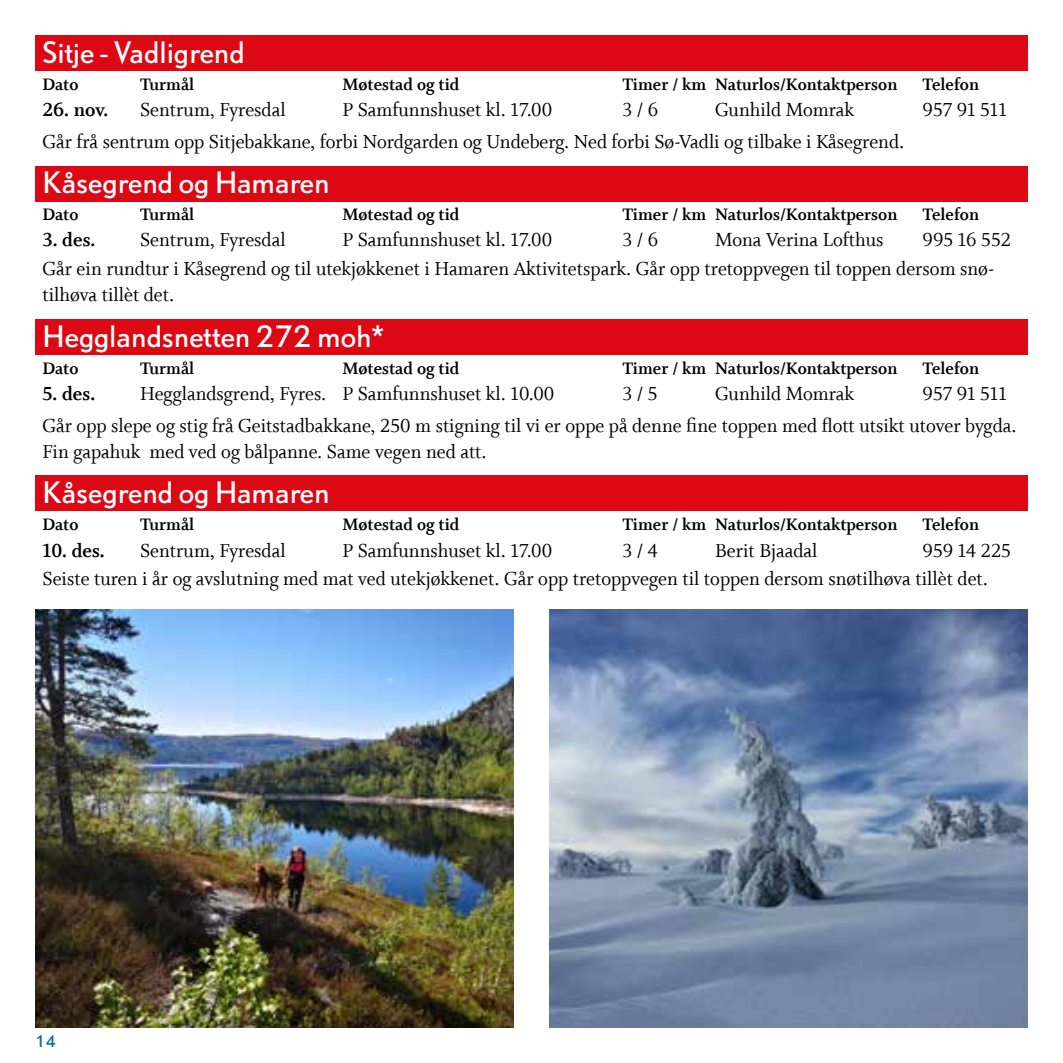
<style>
.page{position:relative;width:1063px;height:1063px;background:#fff}
.page>*{position:absolute;margin:0;border:0;box-sizing:border-box;transform-origin:0 0}
.t1{font:27.5px "DTL Nobel TOT";color:#fff}
.t2{font:21.25px/28.8px "Whitman Roman LF";color:#000}
.t3{font:21.25px "Whitman Bold LF";color:#000}
.t4{font:18.75px "Whitman Bold LF";color:#000}
.t5{font:15px "DTL Nobel TOT";color:#006eab}
</style>
<div class="page">
<div style="left:35px;top:35px;width:993px;height:36px;background:#dc0814"></div>
<div style="left:35px;top:167px;width:993px;height:35px;background:#dc0814"></div>
<div style="left:35px;top:319px;width:993px;height:35px;background:#dc0814"></div>
<div style="left:35px;top:475px;width:993px;height:35px;background:#dc0814"></div>
<img style="left:35px;top:609px;width:479px;height:419px">
<img style="left:549px;top:609px;width:479px;height:419px">
<p class="t1" style="left:43px;top:33px;width:204px">Sitje - Vadligrend</p>
<p class="t4" style="left:43px;top:74px;width:38px">Dato</p>
<p class="t4" style="left:140px;top:74px;width:56px">Turmål</p>
<p class="t4" style="left:343px;top:74px;width:118px">Møtestad og tid</p>
<p class="t4" style="left:623px;top:74px;width:276px">Timer / km Naturlos/Kontaktperson</p>
<p class="t4" style="left:923px;top:74px;width:58px">Telefon</p>
<p class="t3" style="left:43px;top:98px;width:68px">26. nov.</p>
<p class="t2" style="left:140px;top:96px;width:147px">Sentrum, Fyresdal</p>
<p class="t2" style="left:343px;top:96px;width:211px">P Samfunnshuset kl. 17.00</p>
<p class="t2" style="left:623px;top:96px;width:37px">3 / 6</p>
<p class="t2" style="left:715px;top:96px;width:141px">Gunhild Momrak</p>
<p class="t2" style="left:923px;top:96px;width:86px">957 91 511</p>
<p class="t2" style="left:43px;top:127px;width:863px">Går frå sentrum opp Sitjebakkane, forbi Nordgarden og Undeberg. Ned forbi Sø-Vadli og tilbake i Kåsegrend.</p>
<p class="t1" style="left:43px;top:163px;width:289px">Kåsegrend og Hamaren</p>
<p class="t4" style="left:43px;top:204px;width:38px">Dato</p>
<p class="t4" style="left:140px;top:204px;width:56px">Turmål</p>
<p class="t4" style="left:343px;top:204px;width:118px">Møtestad og tid</p>
<p class="t4" style="left:623px;top:204px;width:276px">Timer / km Naturlos/Kontaktperson</p>
<p class="t4" style="left:923px;top:204px;width:58px">Telefon</p>
<p class="t3" style="left:43px;top:228px;width:55px">3. des.</p>
<p class="t2" style="left:140px;top:226px;width:147px">Sentrum, Fyresdal</p>
<p class="t2" style="left:343px;top:226px;width:211px">P Samfunnshuset kl. 17.00</p>
<p class="t2" style="left:623px;top:226px;width:37px">3 / 6</p>
<p class="t2" style="left:715px;top:226px;width:170px">Mona Verina Lofthus</p>
<p class="t2" style="left:43px;top:226px;width:970px;text-indent:880px">995 16 552<br>Går ein rundtur i Kåsegrend og til utekjøkkenet i Hamaren Aktivitetspark. Går opp tretoppvegen til toppen dersom snø-</p>
<p class="t2" style="left:43px;top:281px;width:133px">tilhøva tillèt det.</p>
<p class="t1" style="left:43px;top:317px;width:343px">Hegglandsnetten 272 moh*</p>
<p class="t4" style="left:43px;top:358px;width:38px">Dato</p>
<p class="t4" style="left:140px;top:358px;width:56px">Turmål</p>
<p class="t4" style="left:343px;top:358px;width:118px">Møtestad og tid</p>
<p class="t4" style="left:623px;top:358px;width:276px">Timer / km Naturlos/Kontaktperson</p>
<p class="t4" style="left:923px;top:358px;width:58px">Telefon</p>
<p class="t3" style="left:43px;top:382px;width:54px">5. des.</p>
<p class="t2" style="left:140px;top:380px;width:416px">Hegglandsgrend, Fyres. P Samfunnshuset kl. 10.00</p>
<p class="t2" style="left:623px;top:380px;width:37px">3 / 5</p>
<p class="t2" style="left:715px;top:380px;width:141px">Gunhild Momrak</p>
<p class="t2" style="left:43px;top:379px;width:976px;line-height:31.2px;text-indent:880px">957 91 511<br>Går opp slepe og stig frå Geitstadbakkane, 250 m stigning til vi er oppe på denne fine toppen med flott utsikt utover bygda.</p>
<p class="t2" style="left:43px;top:437px;width:446px">Fin gapahuk med ved og bålpanne. Same vegen ned att.</p>
<p class="t1" style="left:43px;top:473px;width:289px">Kåsegrend og Hamaren</p>
<p class="t4" style="left:43px;top:514px;width:38px">Dato</p>
<p class="t4" style="left:140px;top:514px;width:56px">Turmål</p>
<p class="t4" style="left:343px;top:514px;width:118px">Møtestad og tid</p>
<p class="t4" style="left:623px;top:514px;width:276px">Timer / km Naturlos/Kontaktperson</p>
<p class="t4" style="left:923px;top:514px;width:58px">Telefon</p>
<p class="t3" style="left:43px;top:538px;width:64px">10. des.</p>
<p class="t2" style="left:140px;top:536px;width:147px">Sentrum, Fyresdal</p>
<p class="t2" style="left:343px;top:536px;width:211px">P Samfunnshuset kl. 17.00</p>
<p class="t2" style="left:623px;top:536px;width:37px">3 / 4</p>
<p class="t2" style="left:715px;top:536px;width:104px">Berit Bjaadal</p>
<p class="t2" style="left:43px;top:536px;width:970px;text-indent:880px">959 14 225<br>Seiste turen i år og avslutning med mat ved utekjøkkenet. Går opp tretoppvegen til toppen dersom snøtilhøva tillèt det.</p>
<p class="t5" style="left:35px;top:1031px;width:23px">14</p>
</div>
